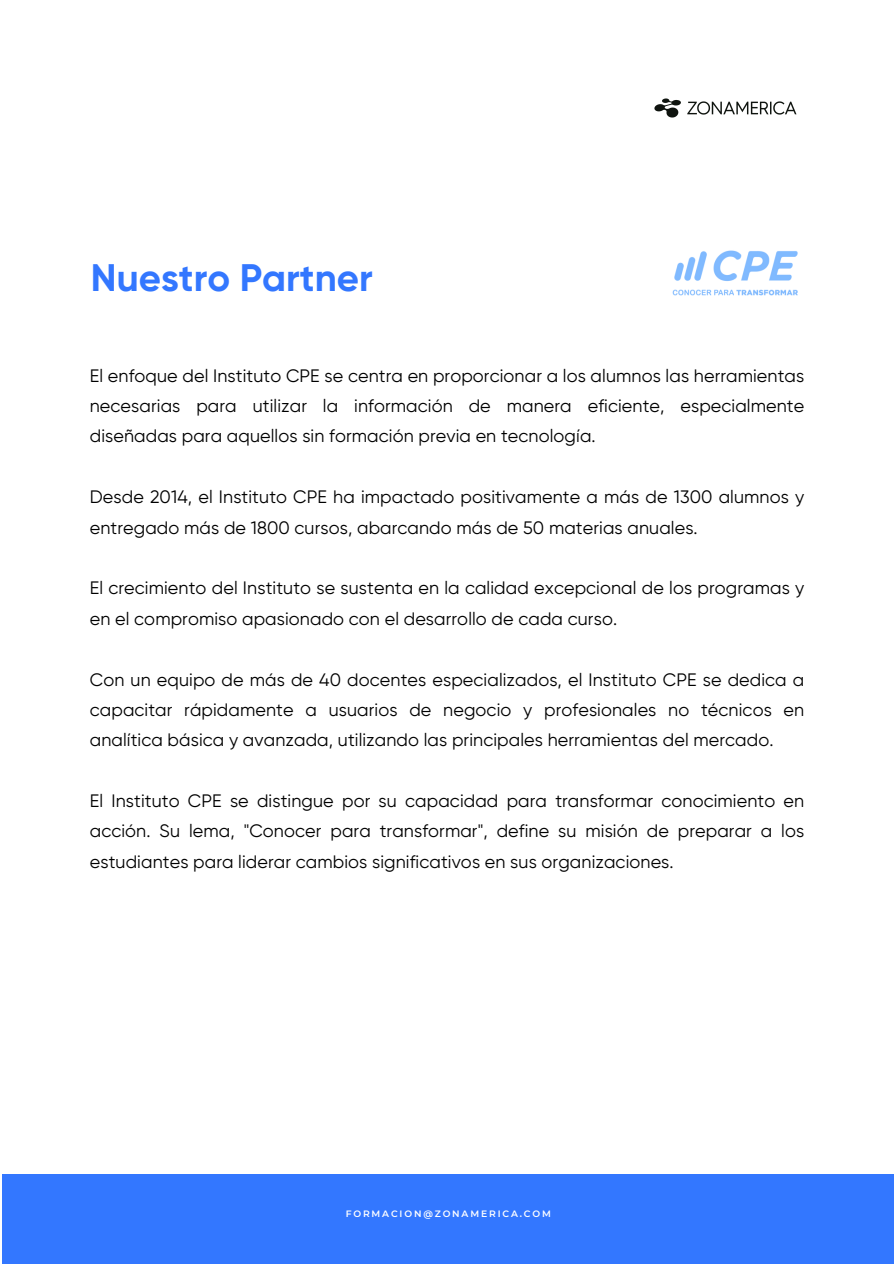
<style>
.page{position:relative;width:894px;height:1264px;background:#fff}
.page>*{position:absolute;margin:0;border:0;box-sizing:border-box;transform-origin:0 0}
.t1{font:700 38.25px "Gilroy";color:#37f}
.t2{font:18px/30.3px "Gilroy";letter-spacing:.005em;color:#000;text-align:justify}
.t3{font:600 9.15px "Montserrat";letter-spacing:.2em;color:#fff}
</style>
<div class="page">
<div style="left:2px;top:1174px;width:891px;height:89px;background:#37f"></div>
<img style="left:654px;top:98px;width:143px;height:20px">
<img style="left:672px;top:250px;width:126px;height:46px">
<h1 class="t1" style="left:91px;top:261px;width:283px">Nuestro Partner</h1>
<p class="t2" style="left:90px;top:361px;width:715px">El enfoque del Instituto CPE se centra en proporcionar a los alumnos las herramientas necesarias para utilizar la información de manera eficiente, especialmente diseñadas para aquellos sin formación previa en tecnología.</p>
<h2 class="t2" style="left:90px;top:483px;width:715px">Desde 2014, el Instituto CPE ha impactado positivamente a más de 1300 alumnos y entregado más de 1800 cursos, abarcando más de 50 materias anuales.</h2>
<h2 class="t2" style="left:90px;top:574px;width:715px">El crecimiento del Instituto se sustenta en la calidad excepcional de los programas y en el compromiso apasionado con el desarrollo de cada curso.</h2>
<h2 class="t2" style="left:90px;top:665px;width:715px">Con un equipo de más de 40 docentes especializados, el Instituto CPE se dedica a capacitar rápidamente a usuarios de negocio y profesionales no técnicos en analítica básica y avanzada, utilizando las principales herramientas del mercado.</h2>
<h2 class="t2" style="left:90px;top:787px;width:715px">El Instituto CPE se distingue por su capacidad para transformar conocimiento en acción. Su lema, "Conocer para transformar", define su misión de preparar a los estudiantes para liderar cambios significativos en sus organizaciones.</h2>
<p class="t3" style="left:345px;top:1207px;width:207px">FORMACION@ZONAMERICA.COM</p>
</div>
